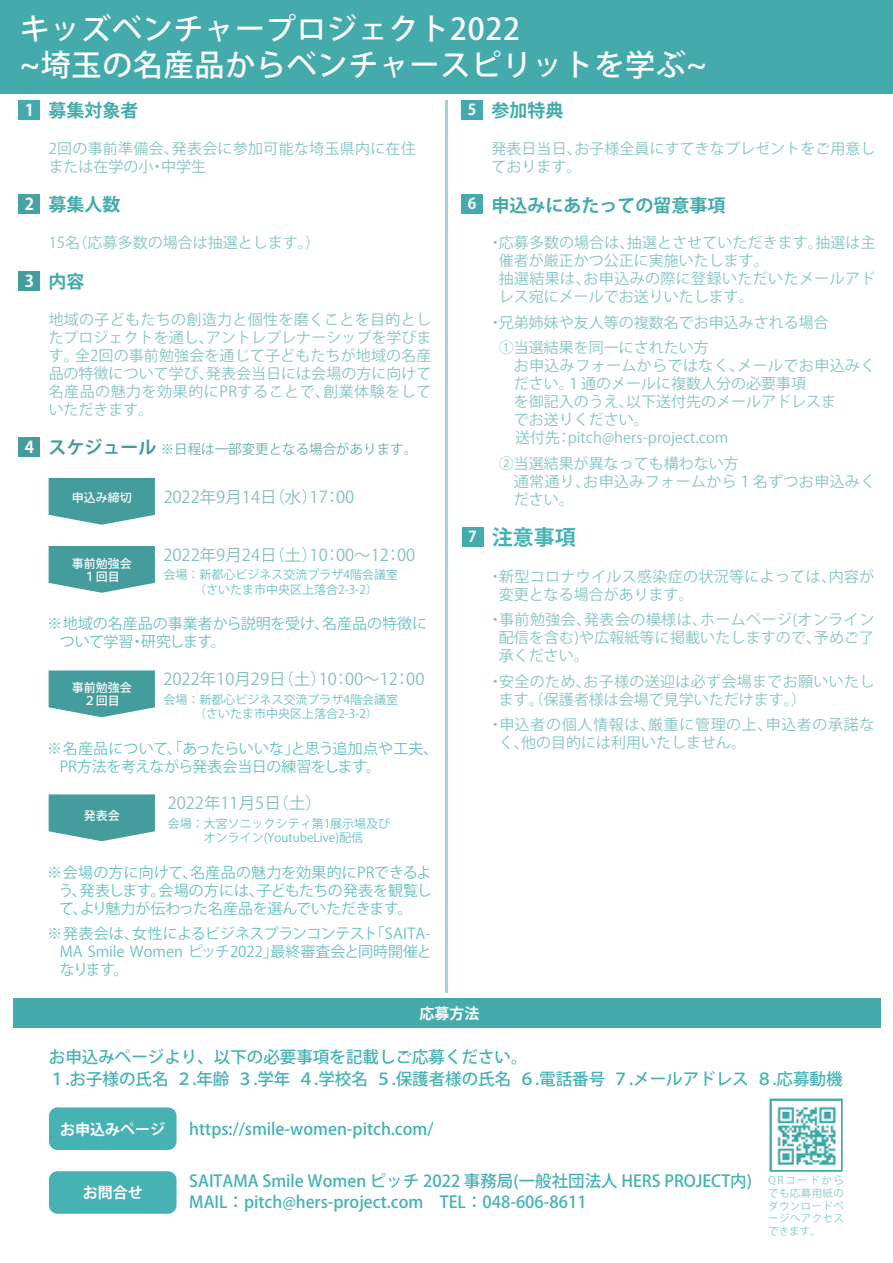
<style>
.page{position:relative;width:893px;height:1263px;background:#fff}
.page>*{position:absolute;margin:0;border:0;box-sizing:border-box;transform-origin:0 0}
.t1{font:500 30px/36px "Koz Go Pro";letter-spacing:.025em;color:#fff}
.t2{font:700 21px "Koz Go Pro";color:#46b2b4}
.t3{font:700 18px "Koz Go Pro";color:#45aaab}
.t4{font:500 16.5px/21.3px "Koz Go Pro";color:#46b2b4}
.t5{font:16.5px "Koz Go Pro";color:rgb(68 156 156/.8)}
.t6{font:15px/18px "Koz Go Pro";letter-spacing:.005em;color:rgb(68 163 163/.8)}
.t7{font:15px/18px "Koz Go Pro";color:#46b2b4}
.t8{font:15px/18px "Koz Go Pro";letter-spacing:.025em;color:rgb(68 163 163/.8)}
.t9{font:15px/18px "Koz Go Pro";letter-spacing:.04em;color:rgb(68 163 163/.8)}
.t10{font:700 15px "Koz Go Pro";color:#fff}
.t11{font:13.5px "Koz Go Pro";color:rgb(68 156 156/.8)}
.t12{font:12px/14.4px "Koz Go Pro";color:#46b2b4}
.t13{font:500 12px/12.8px "Koz Go Pro";color:#fff;text-align:center}
.t14{font:10.5px/12.6px "Koz Go Pro";letter-spacing:.035em;color:rgb(69 170 171/.8);text-align:justify}
.s1{font-size:16.2px;color:#fff}
.s2{font-weight:700;font-size:16.2px;color:#fff}
.s3{font-weight:700;font-size:18px;color:#449c9c}
.s4{font-size:15px;color:#fff}
</style>
<div class="page">
<div style="left:49px;top:1171px;width:128px;height:43px;background:#46b2b4;border-radius:9px"></div>
<div style="left:49px;top:1107px;width:128px;height:43px;background:#46b2b4;border-radius:9px"></div>
<div style="left:19px;top:101px;width:21px;height:19px;background:#45aaab"></div>
<div style="left:19px;top:195px;width:21px;height:19px;background:#44a3a3"></div>
<div style="left:19px;top:271px;width:21px;height:20px;background:#449c9c"></div>
<div style="left:19px;top:437px;width:21px;height:20px;background:#449c9c"></div>
<hr style="left:445px;top:100px;width:3px;height:893px;background:#45aaab">
<div style="left:462px;top:101px;width:21px;height:19px;background:#45aaab"></div>
<div style="left:462px;top:195px;width:21px;height:19px;background:#45aaab"></div>
<div style="left:462px;top:527px;width:21px;height:19px;background:#45aaab"></div>
<div style="left:0;top:0;width:893px;height:94px;background:#45aaab"></div>
<svg style="left:49px;top:478px;width:106px;height:47px;background:#58a7a7"></svg>
<svg style="left:769px;top:1098px;width:74px;height:74px"></svg>
<img style="left:772px;top:1101px;width:68px;height:68px">
<svg style="left:49px;top:546px;width:106px;height:47px;background:#58a6a6"></svg>
<svg style="left:49px;top:670px;width:106px;height:47px;background:#58a6a6"></svg>
<svg style="left:49px;top:794px;width:106px;height:47px;background:#58a6a6"></svg>
<div style="left:13px;top:998px;width:867px;height:29px;background:#45aaab"></div>
<h1 class="t1" style="left:20px;top:12px;width:689px">キッズベンチャープロジェクト2022<br>~埼玉の名産品からベンチャースピリットを学ぶ~</h1>
<p class="t3" style="left:25px;top:99px;width:115px"><span class="s1">1</span> 募集対象者</p>
<p class="t6" style="left:49px;top:140px;width:369px">2回の事前準備会、発表会に参加可能な埼玉県内に在住または在学の小・中学生</p>
<p class="t3" style="left:25px;top:193px;width:97px"><span class="s1">2</span> 募集人数</p>
<p class="t6" style="left:49px;top:234px;width:273px">15名（応募多数の場合は抽選とします。）</p>
<p class="t3" style="left:25px;top:270px;width:61px"><span class="s1">3</span> 内容</p>
<p class="t6" style="left:49px;top:311px;width:384px;text-align:justify">地域の子どもたちの創造力と個性を磨くことを目的としたプロジェクトを通し、アントレプレナーシップを学びます。全2回の事前勉強会を通じて子どもたちが地域の名産品の特徴について学び、発表会当日には会場の方に向けて名産品の魅力を効果的にPRすることで、創業体験をしていただきます。</p>
<p class="t11" style="left:25px;top:441px;width:394px"><span class="s2">4</span> <span class="s3">スケジュール</span> ※日程は一部変更となる場合があります。</p>
<p class="t13" style="left:72px;top:491px;width:62px">申込み締切</p>
<p class="t5" style="left:163px;top:486px;width:192px">2022年9月14日（水）17：00</p>
<p class="t13" style="left:72px;top:558px;width:62px">事前勉強会<br>１回目</p>
<p class="t5" style="left:163px;top:544px;width:253px">2022年9月24日（土）10：00～12：00</p>
<p class="t12" style="left:194px;top:568px;width:205px;text-indent:-31px">会場：新都心ビジネス交流プラザ4階会議室（さいたま市中央区上落合2-3-2）</p>
<p class="t7" style="left:60px;top:615px;width:369px;text-indent:-12px">※地域の名産品の事業者から説明を受け、名産品の特徴について学習・研究します。</p>
<p class="t13" style="left:72px;top:682px;width:62px">事前勉強会<br>２回目</p>
<p class="t5" style="left:163px;top:668px;width:262px">2022年10月29日（土）10：00～12：00</p>
<p class="t12" style="left:194px;top:693px;width:205px;text-indent:-31px">会場：新都心ビジネス交流プラザ4階会議室（さいたま市中央区上落合2-3-2）</p>
<p class="t7" style="left:60px;top:740px;width:380px;text-indent:-12px">※名産品について、「あったらいいな」と思う追加点や工夫、<br>PR方法を考えながら発表会当日の練習をします。</p>
<p class="t13" style="left:84px;top:809px;width:37px">発表会</p>
<p class="t5" style="left:168px;top:792px;width:156px">2022年11月5日（土）</p>
<p class="t12" style="left:168px;top:816px;width:224px">会場：大宮ソニックシティ第1展示場及び　　　オンライン(YoutubeLive)配信</p>
<p class="t7" style="left:58px;top:864px;width:375px;text-align:justify;text-indent:-11px">※会場の方に向けて、名産品の魅力を効果的にPRできるよう、発表します。会場の方には、子どもたちの発表を観覧して、より魅力が伝わった名産品を選んでいただきます。</p>
<p class="t7" style="left:60px;top:925px;width:374px;text-align:justify;text-indent:-12px">※発表会は、女性によるビジネスプランコンテスト「SAITA-MA Smile Women ピッチ2022」最終審査会と同時開催となります。</p>
<p class="t3" style="left:468px;top:99px;width:97px"><span class="s4">5</span> 参加特典</p>
<p class="t6" style="left:491px;top:140px;width:386px">発表日当日、お子様全員にすてきなプレゼントをご用意しております。</p>
<p class="t3" style="left:468px;top:193px;width:259px"><span class="s4">6</span> 申込みにあたっての留意事項</p>
<p class="t6" style="left:499px;top:234px;width:378px;text-indent:-11px">・応募多数の場合は、抽選とさせていただきます。抽選は主催者が厳正かつ公正に実施いたします。<br>抽選結果は、お申込みの際に登録いただいたメールアドレス宛にメールでお送りいたします。</p>
<p class="t6" style="left:499px;top:310px;width:331px;line-height:25.5px;text-indent:-11px">・兄弟姉妹や友人等の複数名でお申込みされる場合<br>①当選結果を同一にされたい方</p>
<p class="t6" style="left:514px;top:357px;width:363px">お申込みフォームからではなく、メールでお申込みください。１通のメールに複数人分の必要事項<br>を御記入のうえ、以下送付先のメールアドレスま<br>でお送りください。<br>送付先：pitch@hers-project.com</p>
<p class="t8" style="left:514px;top:455px;width:363px;text-indent:-15px">②当選結果が異なっても構わない方<br>通常通り、お申込みフォームから１名ずつお申込みください。</p>
<h2 class="t2" style="left:468px;top:524px;width:109px"><sup>7</sup> 注意事項</h2>
<p class="t6" style="left:499px;top:567px;width:377px;text-indent:-11px">・新型コロナウイルス感染症の状況等によっては、内容が変更となる場合があります。</p>
<p class="t6" style="left:499px;top:611px;width:377px;text-align:justify;text-indent:-11px">・事前勉強会、発表会の模様は、ホームページ(オンライン配信を含む)や広報紙等に掲載いたしますので、予めご了承ください。</p>
<p class="t6" style="left:499px;top:672px;width:377px;text-indent:-11px">・安全のため、お子様の送迎は必ず会場までお願いいたします。（保護者様は会場で見学いただけます。）</p>
<p class="t9" style="left:499px;top:716px;width:377px;text-indent:-11px">・申込者の個人情報は、厳重に管理の上、申込者の承諾なく、他の目的には利用いたしません。</p>
<p class="t10" style="left:419px;top:1003px;width:61px">応募方法</p>
<p class="t4" style="left:49px;top:1047px;width:795px">お申込みページより、以下の必要事項を記載しご応募ください。<br>１.お子様の氏名 ２.年齢 ３.学年 ４.学校名 ５.保護者様の氏名 ６.電話番号 ７.メールアドレス ８.応募動機</p>
<p class="t10" style="left:60px;top:1119px;width:106px">お申込みページ</p>
<p class="t4" style="left:189px;top:1119px;width:246px">https://smile-women-pitch.com/</p>
<p class="t10" style="left:83px;top:1183px;width:61px">お問合せ</p>
<p class="t4" style="left:189px;top:1171px;width:564px">SAITAMA Smile Women ピッチ 2022 事務局(一般社団法人 HERS PROJECT内)<br>MAIL：pitch@hers-project.com　TEL：048-606-8611</p>
<p class="t14" style="left:768px;top:1174px;width:77px">QRコードからでも応募用紙のダウンロードページへアクセスできます。</p>
</div>
